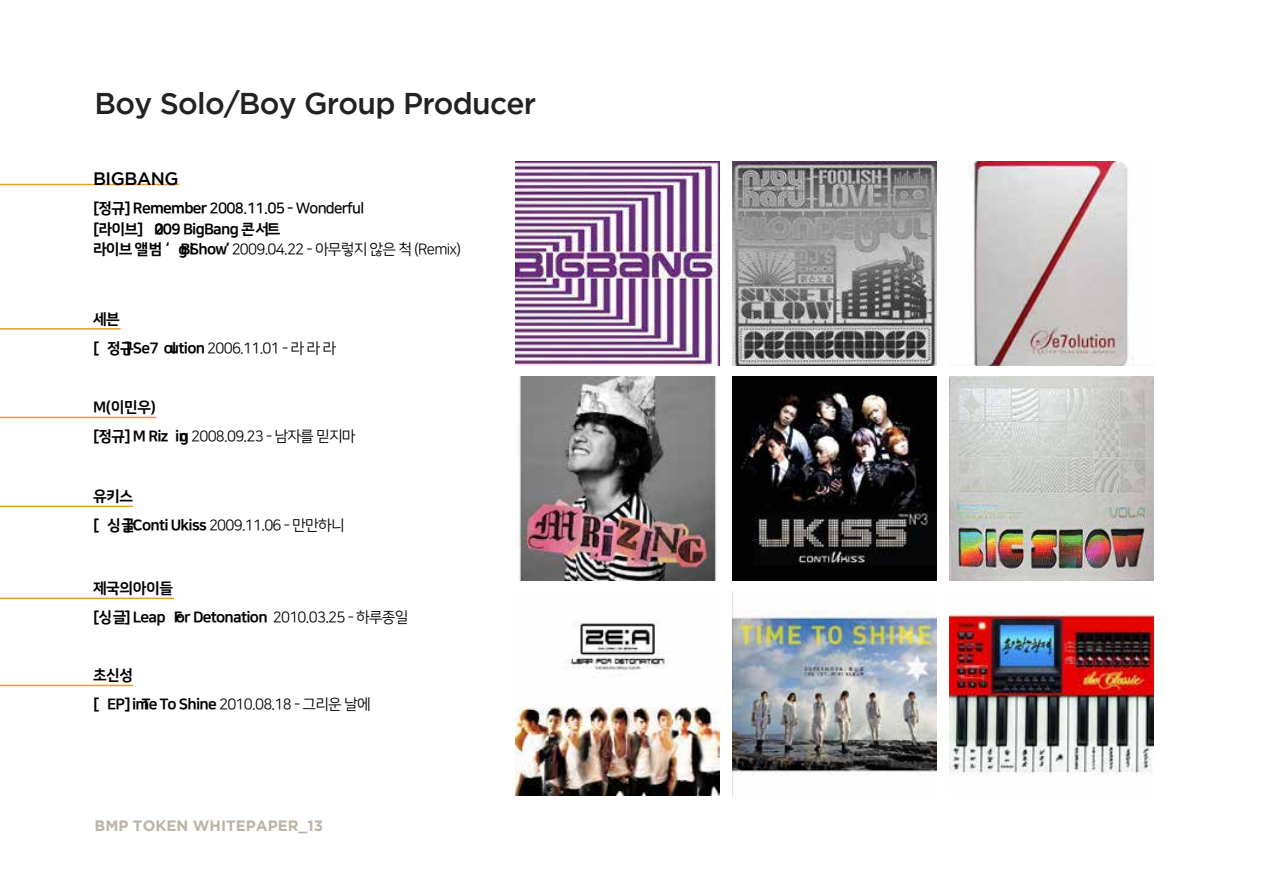
<style>
.page{position:relative;width:1263px;height:893px;background:#fff}
.page>*{position:absolute;margin:0;border:0;box-sizing:border-box;transform-origin:0 0}
.t1{font:500 30px "Gotham";letter-spacing:-.025em;color:#232220}
.t2{font:500 18px "Gotham";letter-spacing:-.025em;color:#000}
.t3{font:15px/29.1px "Nanum Square EB";letter-spacing:-.05em;color:#000}
.t4{font:15px "Nanum Square R";letter-spacing:-.05em;color:#000}
.t5{font:15px "Nanum Square B";letter-spacing:-.05em;color:#000}
.t6{font:700 15px "Gotham";color:#bcb4a6}
.s1{font-family:"Nanum Square EB"}
.s2{font-family:"Nanum Square R"}
</style>
<div class="page">
<hr style="left:0;top:184px;width:179px;height:1px;background:#e89f2a">
<hr style="left:0;top:598px;width:174px;height:1px;background:#e89f2a">
<hr style="left:0;top:328px;width:121px;height:2px;background:#e89f2a">
<hr style="left:0;top:417px;width:156px;height:1px;background:#e89f2a">
<hr style="left:0;top:506px;width:133px;height:1px;background:#e89f2a">
<hr style="left:0;top:685px;width:133px;height:1px;background:#e89f2a">
<img style="left:516px;top:161px;width:204px;height:205px">
<img style="left:733px;top:162px;width:204px;height:204px">
<img style="left:949px;top:377px;width:205px;height:204px">
<img style="left:968px;top:161px;width:165px;height:205px">
<img style="left:516px;top:377px;width:201px;height:204px">
<img style="left:733px;top:377px;width:204px;height:204px">
<img style="left:516px;top:620px;width:204px;height:176px">
<img style="left:733px;top:610px;width:204px;height:165px">
<img style="left:949px;top:610px;width:205px;height:166px">
<h1 class="t1" style="left:95px;top:86px;width:443px">Boy Solo/Boy Group Producer</h1>
<p class="t2" style="left:93px;top:168px;width:87px">BIGBANG</p>
<p class="t5" style="left:93px;top:201px;width:273px"><span class="s1">[정규]Remember</span> 2008.11.05 - Wonderful</p>
<p class="t3" style="left:93px;top:220px;width:189px;line-height:19.6px">[라이브] 2009BigBang 콘서트 라이브 앨범 ‘Bi</p>
<p class="t4" style="left:178px;top:242px;width:284px"><span class="s1">g Show’</span>2009.04.22 - 아무렇지 않은 척 (Remix)</p>
<p class="t3" style="left:93px;top:305px;width:244px">세븐<br>[정규]Se7olution <span class="s2">2006.11.01 - 라 라 라</span></p>
<p class="t3" style="left:93px;top:393px;width:65px">M(이민우)</p>
<p class="t4" style="left:93px;top:429px;width:264px"><span class="s1">[정규]M Rizing</span> 2008.09.23 - 남자를 믿지마</p>
<p class="t3" style="left:93px;top:482px;width:42px">유키스</p>
<p class="t4" style="left:93px;top:518px;width:253px"><span class="s1">[싱글]Conti Ukiss</span> 2009.11.06 - 만만하니</p>
<p class="t3" style="left:93px;top:574px;width:317px">제국의아이들<br>[싱글]Leap For Detonation <span class="s2">2010.03.25 - 하루종일</span></p>
<p class="t3" style="left:93px;top:661px;width:59px">초신성 [EP] T</p>
<p class="t4" style="left:132px;top:697px;width:240px"><span class="s1">ime To Shine</span> 2010.08.18 - 그리운 날에</p>
<p class="t6" style="left:95px;top:816px;width:230px">BMP TOKEN WHITEPAPER_13</p>
</div>
